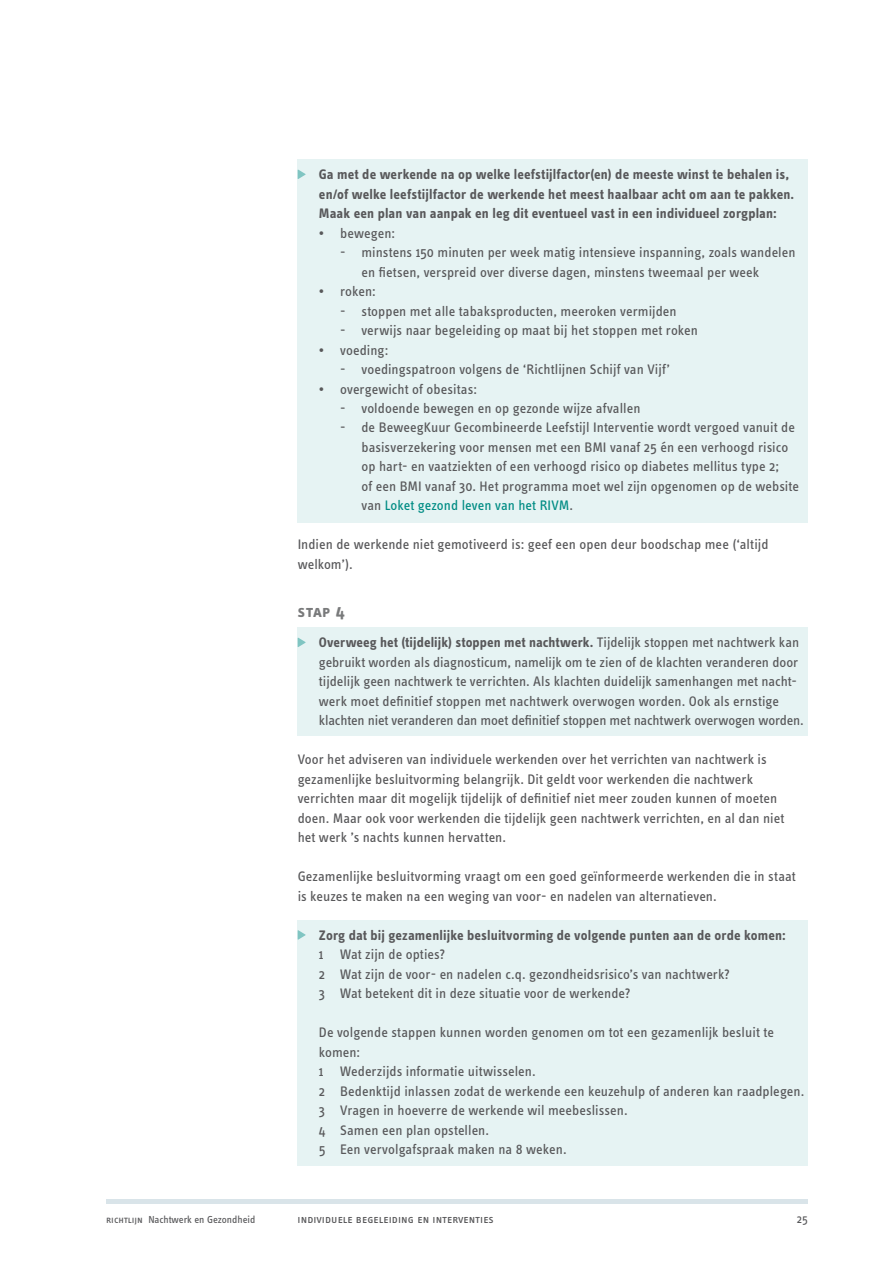
<style>
.page{position:relative;width:893px;height:1263px;background:#fff}
.page>*{position:absolute;margin:0;border:0;box-sizing:border-box;transform-origin:0 0}
.t1{font:18px "Info Text Bold Caps";color:#797a7b}
.t2{font:14.25px/19.5px "Info Text";letter-spacing:.005em;color:#58585a}
.t3{font:700 14.25px/19.5px "Info Text";letter-spacing:.01em;color:#58585a}
.t4{font:12px "Info Text Book Caps";letter-spacing:.01em;color:#58585a}
.t5{font:12px "Info Text";color:#58585a}
.t6{font:10.5px "Info Text";color:#58585a}
.s1{color:#008c84}
.s2{font-weight:700}
.s3{font-family:"Info Text Book Caps"}
</style>
<div class="page">
<hr style="left:106px;top:1199px;width:702px;height:4px;background:#d9e4e9">
<div style="left:298px;top:921px;width:510px;height:245px;background:#e6f3f3"></div>
<div style="left:298px;top:627px;width:510px;height:109px;background:#e6f3f3"></div>
<div style="left:298px;top:159px;width:510px;height:364px;background:#e6f3f3"></div>
<svg style="left:298px;top:169px;width:8px;height:10px"></svg>
<svg style="left:298px;top:637px;width:8px;height:10px"></svg>
<svg style="left:298px;top:930px;width:8px;height:10px"></svg>
<p class="t3" style="left:319px;top:165px;width:477px">Ga met de werkende na op welke leefstijlfactor(en) de meeste winst te behalen is, en/of welke leefstijlfactor de werkende het meest haalbaar acht om aan te pakken.<br>Maak een plan van aanpak en leg dit eventueel vast in een individueel zorgplan:</p>
<p class="t2" style="left:319px;top:223px;width:78px">• bewegen:</p>
<p class="t2" style="left:361px;top:243px;width:436px;text-indent:-21px">- minstens 150 minuten per week matig intensieve inspanning, zoals wandelen en fietsen, verspreid over diverse dagen, minstens tweemaal per week</p>
<p class="t2" style="left:319px;top:282px;width:58px">• roken:</p>
<p class="t2" style="left:340px;top:301px;width:338px">- stoppen met alle tabaksproducten, meeroken vermijden</p>
<p class="t2" style="left:340px;top:321px;width:359px">- verwijs naar begeleiding op maat bij het stoppen met roken</p>
<p class="t2" style="left:319px;top:340px;width:71px">• voeding:</p>
<p class="t2" style="left:340px;top:360px;width:331px">- voedingspatroon volgens de ‘Richtlijnen Schijf van Vijf’</p>
<p class="t2" style="left:319px;top:379px;width:160px">• overgewicht of obesitas:</p>
<p class="t2" style="left:340px;top:398px;width:302px">- voldoende bewegen en op gezonde wijze afvallen</p>
<p class="t2" style="left:361px;top:418px;width:439px;text-indent:-21px">- de BeweegKuur Gecombineerde Leefstijl Interventie wordt vergoed vanuit de basisverzekering voor mensen met een BMI vanaf 25 én een verhoogd risico op hart- en vaatziekten of een verhoogd risico op diabetes mellitus type 2;<br>of een BMI vanaf 30. Het programma moet wel zijn opgenomen op de website van <span class="s1">Loket gezond leven van het RIVM</span>.</p>
<p class="t2" style="left:298px;top:535px;width:472px">Indien de werkende niet gemotiveerd is: geef een open deur boodschap mee (‘altijd welkom’).</p>
<p class="t1" style="left:298px;top:601px;width:49px">stap 4</p>
<p class="t2" style="left:319px;top:633px;width:486px"><span class="s2">Overweeg het (tijdelijk) stoppen met nachtwerk.</span> Tijdelijk stoppen met nachtwerk kan gebruikt worden als diagnosticum, namelijk om te zien of de klachten veranderen door tijdelijk geen nachtwerk te verrichten. Als klachten duidelijk samenhangen met nacht&shy;werk moet definitief stoppen met nachtwerk overwogen worden. Ook als ernstige klachten niet veranderen dan moet definitief stoppen met nachtwerk overwogen worden.</p>
<p class="t2" style="left:298px;top:750px;width:488px">Voor het adviseren van individuele werkenden over het verrichten van nachtwerk is gezamenlijke besluitvorming belangrijk. Dit geldt voor werkenden die nachtwerk verrichten maar dit mogelijk tijdelijk of definitief niet meer zouden kunnen of moeten doen. Maar ook voor werkenden die tijdelijk geen nachtwerk verrichten, en al dan niet het werk ’s nachts kunnen hervatten.</p>
<p class="t2" style="left:298px;top:867px;width:500px">Gezamenlijke besluitvorming vraagt om een goed geïnformeerde werkenden die in staat is keuzes te maken na een weging van voor- en nadelen van alternatieven.</p>
<p class="t3" style="left:319px;top:925px;width:468px">Zorg dat bij gezamenlijke besluitvorming de volgende punten aan de orde komen:</p>
<p class="t2" style="left:319px;top:945px;width:413px">1 Wat zijn de opties?<br>2 Wat zijn de voor- en nadelen c.q. gezondheidsrisico’s van nachtwerk?<br>3 Wat betekent dit in deze situatie voor de werkende?</p>
<p class="t2" style="left:319px;top:1023px;width:487px">De volgende stappen kunnen worden genomen om tot een gezamenlijk besluit te komen:<br>1 Wederzijds informatie uitwisselen.<br>2 Bedenktijd inlassen zodat de werkende een keuzehulp of anderen kan raadplegen.<br>3 Vragen in hoeverre de werkende wil meebeslissen.<br>4 Samen een plan opstellen.<br>5 Een vervolgafspraak maken na 8 weken.</p>
<p class="t6" style="left:106px;top:1213px;width:151px"><span class="s3">richtlijn</span> Nachtwerk en Gezondheid</p>
<p class="t4" style="left:298px;top:1212px;width:198px">individuele begeleiding en interventies</p>
<p class="t5" style="left:797px;top:1212px;width:12px">25</p>
</div>
